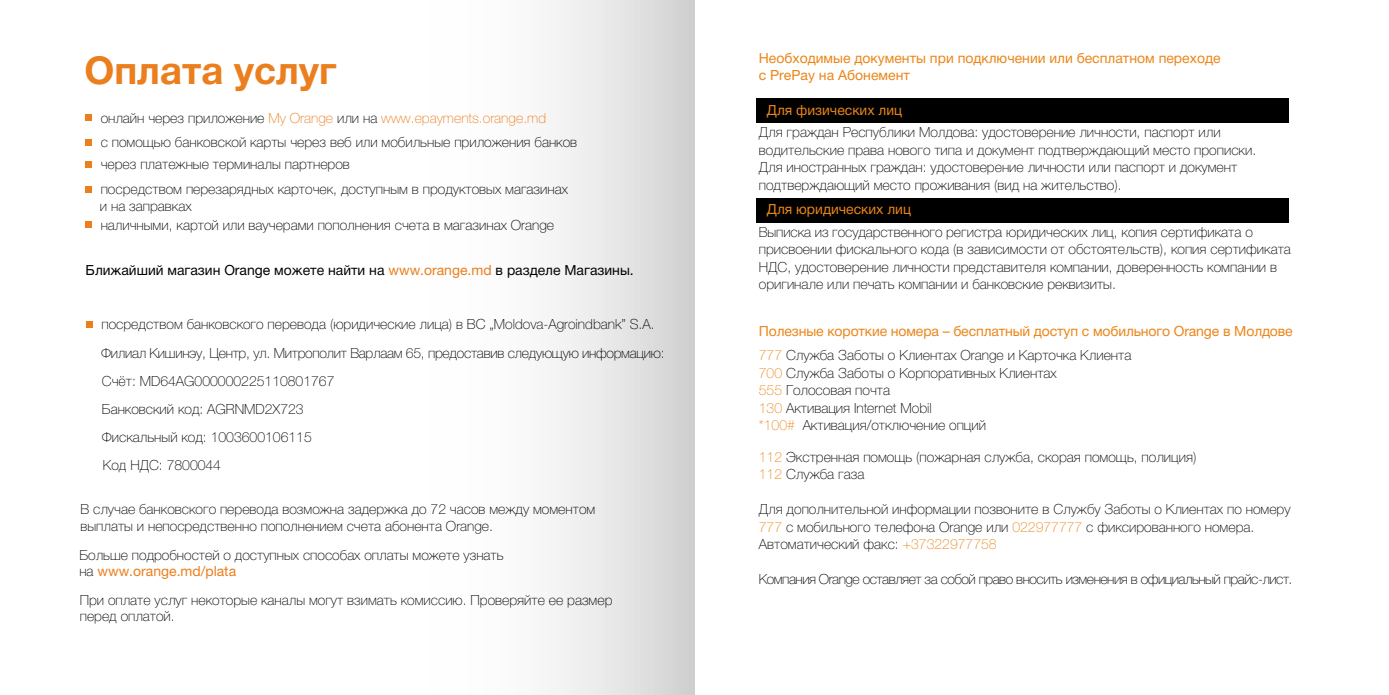
<style>
.page{position:relative;width:1389px;height:695px;background:#fff}
.page>*{position:absolute;margin:0;border:0;box-sizing:border-box;transform-origin:0 0}
.t1{font:700 38.5px "Helvetica Neue LT Pro";color:#eb7e1d}
.t2{font:100 14px/17.5px "Helvetica Neue LT Pro";color:#000}
.t3{font:14px/16.8px "Helvetica Neue LT Pro";color:#eb8518}
.t4{font:100 14px "Helvetica Neue LT Pro";letter-spacing:-.035em;color:#000}
.t5{font:14px "Helvetica Neue LT Pro";color:#000}
.s1{color:#eb7e1d}
.s2{font-weight:400;color:#eb7e1d}
.s3{color:#eb8518}
</style>
<div class="page">
<div style="left:756px;top:99px;width:533px;height:24px;background:#000"></div>
<div style="left:756px;top:198px;width:533px;height:24px;background:#000"></div>
<div style="left:412px;top:0;width:282px;height:694px;background:linear-gradient(to right,#fff,#d8d8d8)"></div>
<div style="left:85px;top:115px;width:7px;height:6px;background:#eb7e1d"></div>
<div style="left:85px;top:139px;width:7px;height:6px;background:#eb7e1d"></div>
<div style="left:85px;top:161px;width:7px;height:7px;background:#eb7e1d"></div>
<div style="left:85px;top:186px;width:7px;height:6px;background:#eb7e1d"></div>
<div style="left:85px;top:221px;width:7px;height:7px;background:#eb7e1d"></div>
<div style="left:86px;top:321px;width:7px;height:6px;background:#eb7e1d"></div>
<h1 class="t1" style="left:84px;top:46px;width:254px">Оплата услуг</h1>
<p class="t2" style="left:101px;top:105px;width:478px;line-height:24.5px">онлайн через приложение <span class="s1">My Orange</span> или на <span class="s1">www.epayments.orange.md<br></span>с помощью банковской карты через веб или мобильные приложения банков</p>
<p class="t2" style="left:101px;top:152px;width:469px;line-height:24.5px">через платежные терминалы партнеров<br>посредством перезарядных карточек, доступным в продуктовых магазинах</p>
<p class="t2" style="left:100px;top:196px;width:456px;line-height:18.7px">и на заправках<br>наличными, картой или ваучерами пополнения счета в магазинах Orange</p>
<p class="t5" style="left:85px;top:261px;width:550px">Ближайший магазин Orange можете найти на <span class="s1">www.orange.md</span> в разделе Магазины.</p>
<p class="t2" style="left:101px;top:310px;width:565px;line-height:28.2px">посредством банковского перевода (юридические лица) в BC „Moldova-Agroindbank” S.A.<br>Филиал Кишинэу, Центр, ул. Митрополит Варлаам 65, предоставив следующую информацию:<br>Счёт: MD64AG000000225110801767<br>Банковский код: AGRNMD2X723<br>Фискальный код: 1003600106115<br>Код НДС: 7800044</p>
<p class="t2" style="left:81px;top:500px;width:516px;line-height:16.8px">В случае банковского перевода возможна задержка до 72 часов между моментом выплаты и непосредственно пополнением счета абонента Orange.</p>
<p class="t2" style="left:79px;top:546px;width:426px;line-height:16.8px">Больше подробностей о доступных способах оплаты можете узнать на <span class="s2">www.orange.md/plata</span></p>
<p class="t2" style="left:80px;top:591px;width:534px;line-height:16.8px">При оплате услуг некоторые каналы могут взимать комиссию. Проверяйте ее размер перед оплатой.</p>
<p class="t3" style="left:759px;top:49px;width:463px">Необходимые документы при подключении или бесплатном переходе с PrePay на Абонемент</p>
<p class="t3" style="left:767px;top:101px;width:137px">Для физических лиц</p>
<p class="t2" style="left:759px;top:123px;width:499px">Для граждан Республики Молдова: удостоверение личности, паспорт или водительские права нового типа и документ подтверждающий место прописки.<br>Для иностранных граждан: удостоверение личности или паспорт и документ подтверждающий место проживания (вид на жительство).</p>
<p class="t3" style="left:767px;top:200px;width:146px">Для юридических лиц</p>
<p class="t2" style="left:759px;top:223px;width:534px">Выписка из государственного регистра юридических лиц, копия сертификата о присвоении фискального кода (в зависимости от обстоятельств), копия сертификата НДС, удостоверение личности представителя компании, доверенность компании в оригинале или печать компании и банковские реквизиты.</p>
<p class="t3" style="left:759px;top:322px;width:535px">Полезные короткие номера – бесплатный доступ с мобильного Orange в Молдове</p>
<p class="t2" style="left:759px;top:346px;width:374px"><span class="s3">777</span> Служба Заботы о Клиентах Orange и Карточка Клиента <span class="s3">700</span> Служба Заботы о Корпоративных Клиентах<br><span class="s3">555</span> Голосовая почта<br><span class="s3">130</span> Активация Internet Mobil<br><span class="s3">*100#</span> Активация/отключение опций</p>
<p class="t2" style="left:759px;top:448px;width:439px"><span class="s3">112</span> Экстренная помощь (пожарная служба, скорая помощь, полиция)<br><span class="s3">112</span> Служба газа</p>
<p class="t2" style="left:759px;top:500px;width:533px">Для дополнительной информации позвоните в Службу Заботы о Клиентах по номеру<br><span class="s3">777</span> с мобильного телефона Orange или <span class="s3">022977777</span> с фиксированного номера.<br>Автоматический факс: <span class="s3">+37322977758</span></p>
<p class="t4" style="left:759px;top:571px;width:535px">Компания Orange оставляет за собой право вносить изменения в официальный прайс-лист.</p>
</div>
